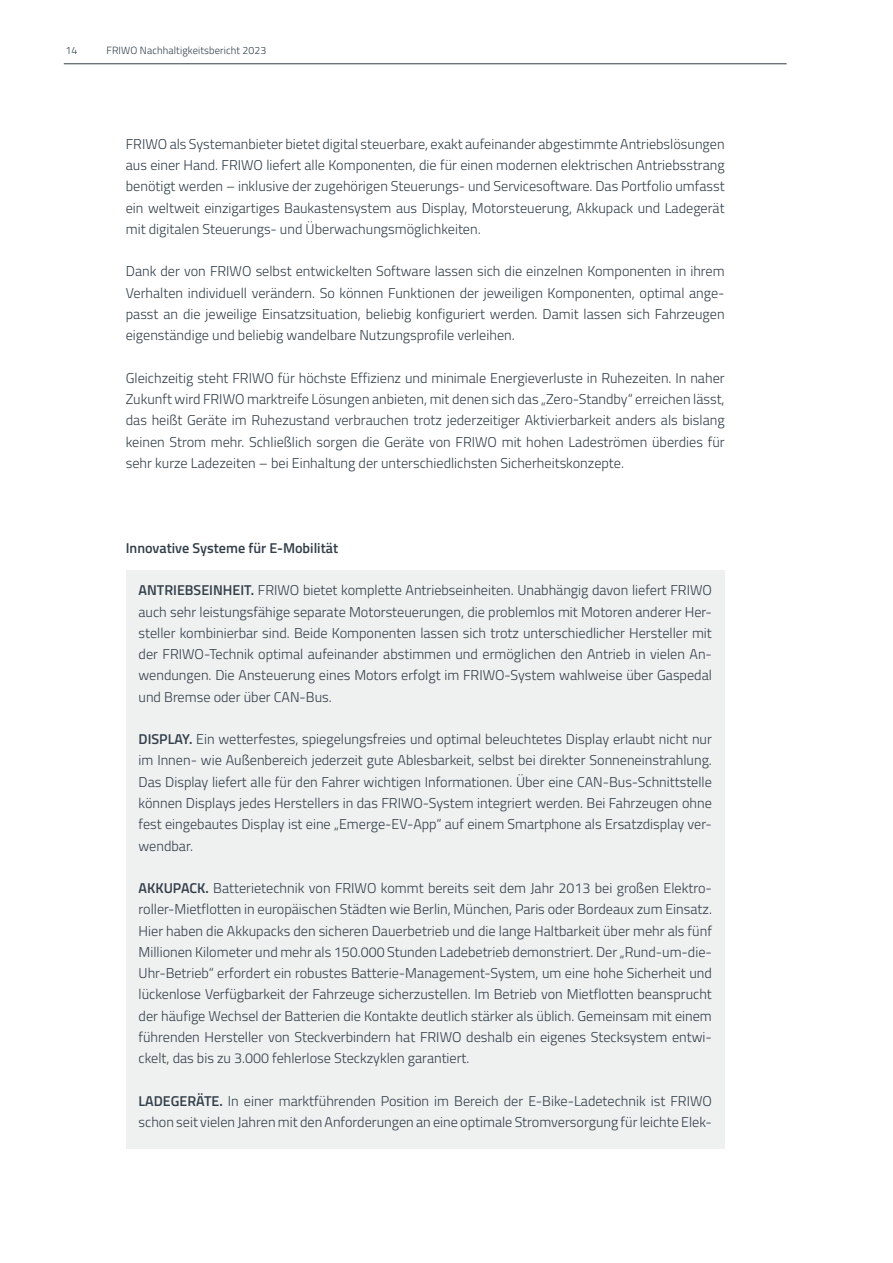
<style>
.page{position:relative;width:893px;height:1263px;background:#fff}
.page>*{position:absolute;margin:0;border:0;box-sizing:border-box;transform-origin:0 0}
.t1{font:300 14.25px/21.3px "Titillium Web";color:#323e48;text-align:justify}
.t2{font:600 14.25px "Titillium Web";color:#323e48}
.t3{font:300 10.5px "Titillium Web";letter-spacing:.01em;color:#323e48}
.s1{font-weight:600}
</style>
<div class="page">
<hr style="left:64px;top:64px;width:723px;height:1px;background:#323e48">
<div style="left:126px;top:570px;width:599px;height:578px;background:#eff0f0"></div>
<p class="t3" style="left:65px;top:43px;width:13px">14</p>
<p class="t3" style="left:106px;top:43px;width:161px">FRIWO Nachhaltigkeitsbericht 2023</p>
<p class="t1" style="left:126px;top:132px;width:600px">FRIWO als Systemanbieter bietet digital steuerbare, exakt aufeinander abgestimmte Antriebslösungen aus einer Hand. FRIWO liefert alle Komponenten, die für einen modernen elektrischen Antriebsstrang benötigt werden – inklusive der zugehörigen Steuerungs- und Servicesoftware. Das Portfolio umfasst ein weltweit einzigartiges Baukastensystem aus Display, Motorsteuerung, Akkupack und Ladegerät mit digitalen Steuerungs- und Überwachungsmöglichkeiten.</p>
<p class="t1" style="left:126px;top:260px;width:600px">Dank der von FRIWO selbst entwickelten Software lassen sich die einzelnen Komponenten in ihrem Verhalten individuell verändern. So können Funktionen der jeweiligen Komponenten, optimal ange&shy;passt an die jeweilige Einsatzsituation, beliebig konfiguriert werden. Damit lassen sich Fahrzeugen eigenständige und beliebig wandelbare Nutzungsprofile verleihen.</p>
<p class="t1" style="left:126px;top:366px;width:600px">Gleichzeitig steht FRIWO für höchste Effizienz und minimale Energieverluste in Ruhezeiten. In naher Zukunft wird FRIWO marktreife Lösungen anbieten, mit denen sich das „Zero-Standby“ erreichen lässt, das heißt Geräte im Ruhezustand verbrauchen trotz jederzeitiger Aktivierbarkeit anders als bislang keinen Strom mehr. Schließlich sorgen die Geräte von FRIWO mit hohen Ladeströmen überdies für sehr kurze Ladezeiten – bei Einhaltung der unterschiedlichsten Sicherheitskonzepte.</p>
<p class="t2" style="left:126px;top:537px;width:214px">Innovative Systeme für E-Mobilität</p>
<p class="t1" style="left:139px;top:579px;width:575px"><span class="s1">ANTRIEBSEINHEIT.</span> FRIWO bietet komplette Antriebseinheiten. Unabhängig davon liefert FRIWO auch sehr leistungsfähige separate Motorsteuerungen, die problemlos mit Motoren anderer Her&shy;steller kombinierbar sind. Beide Komponenten lassen sich trotz unterschiedlicher Hersteller mit der FRIWO-Technik optimal aufeinander abstimmen und ermöglichen den Antrieb in vielen An&shy;wendungen. Die Ansteuerung eines Motors erfolgt im FRIWO-System wahlweise über Gaspedal und Bremse oder über CAN-Bus.</p>
<p class="t1" style="left:139px;top:728px;width:575px"><span class="s1">DISPLAY.</span> Ein wetterfestes, spiegelungsfreies und optimal beleuchtetes Display erlaubt nicht nur im Innen- wie Außenbereich jederzeit gute Ablesbarkeit, selbst bei direkter Sonneneinstrahlung.<br>Das Display liefert alle für den Fahrer wichtigen Informationen. Über eine CAN-Bus-Schnittstelle können Displays jedes Herstellers in das FRIWO-System integriert werden. Bei Fahrzeugen ohne fest eingebautes Display ist eine „Emerge-EV-App“ auf einem Smartphone als Ersatzdisplay ver&shy;wendbar.</p>
<p class="t1" style="left:139px;top:877px;width:575px;text-align:left"><span class="s1">AKKUPACK.</span> Batterietechnik von FRIWO kommt bereits seit dem Jahr 2013 bei großen Elektro&shy;roller-Mietflotten in europäischen Städten wie Berlin, München, Paris oder Bordeaux zum Einsatz.<br>Hier haben die Akkupacks den sicheren Dauerbetrieb und die lange Haltbarkeit über mehr als fünf Millionen Kilometer und mehr als 150.000 Stunden Ladebetrieb demonstriert. Der „Rund-um-die-Uhr-Betrieb“ erfordert ein robustes Batterie-Management-System, um eine hohe Sicherheit und lückenlose Verfügbarkeit der Fahrzeuge sicherzustellen. Im Betrieb von Mietflotten beansprucht der häufige Wechsel der Batterien die Kontakte deutlich stärker als üblich. Gemeinsam mit einem führenden Hersteller von Steckverbindern hat FRIWO deshalb ein eigenes Stecksystem entwi&shy;ckelt, das bis zu 3.000 fehlerlose Steckzyklen garantiert.</p>
<p class="t1" style="left:139px;top:1089px;width:575px"><span class="s1">LADEGERÄTE.</span> In einer marktführenden Position im Bereich der E-Bike-Ladetechnik ist FRIWO schon seit vielen Jahren mit den Anforderungen an eine optimale Stromversorgung für leichte Elek-</p>
</div>
